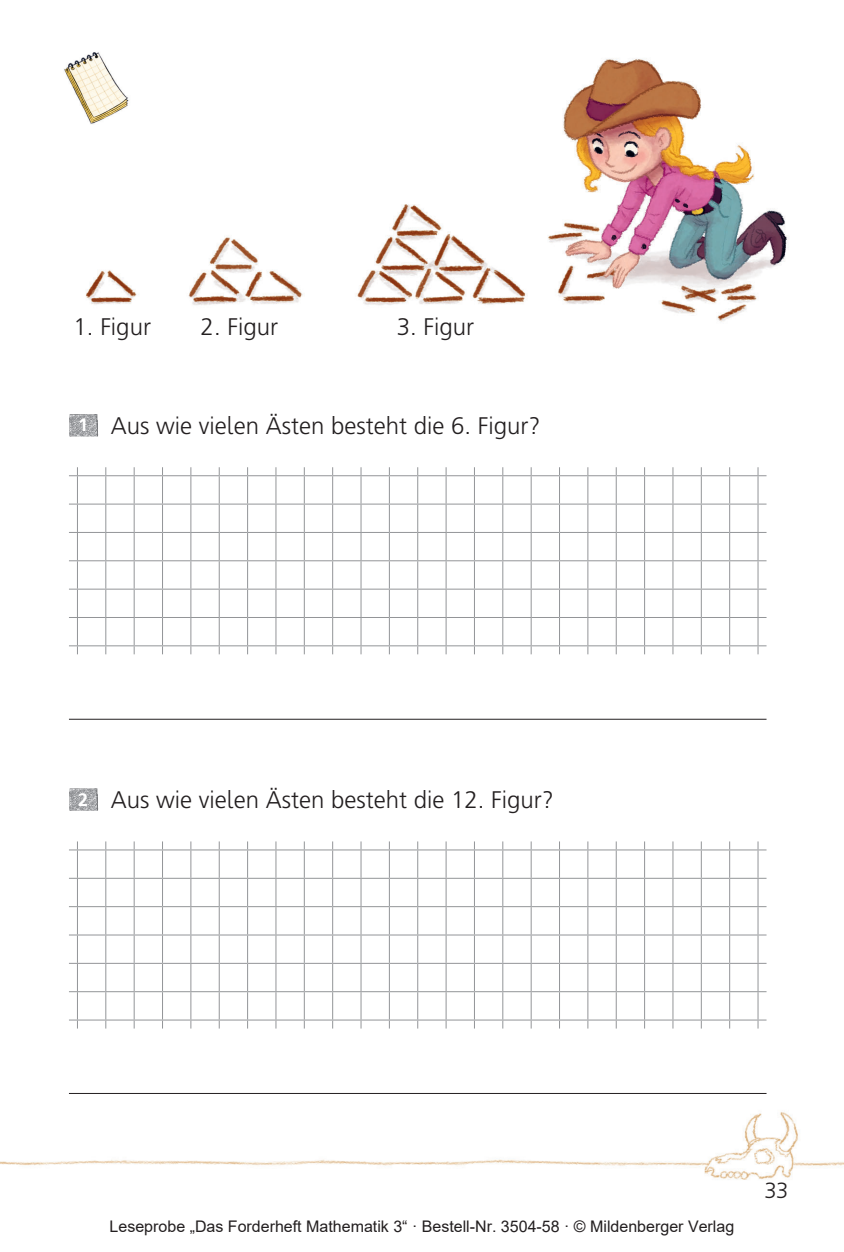
<style>
.page{position:relative;width:844px;height:1252px;background:#fff}
.page>*{position:absolute;margin:0;border:0;box-sizing:border-box;transform-origin:0 0}
.t1{font:300 24px "Frutiger SB";color:#231f20}
.t2{font:300 22px "Frutiger SB";color:#231f20}
.t3{font:16px "Arial";color:#231f20}
.s1{font-weight:700;font-size:18px;color:#fff}
</style>
<div class="page">
<img style="left:0;top:1112px;width:844px;height:68px">
<img style="left:85px;top:58px;width:703px;height:264px">
<img style="left:69px;top:414px;width:29px;height:23px">
<hr style="left:69px;top:475px;width:37px;height:1px;background:#939598">
<hr style="left:69px;top:504px;width:37px;height:1px;background:#939598">
<hr style="left:69px;top:532px;width:37px;height:1px;background:#939598">
<hr style="left:69px;top:560px;width:37px;height:1px;background:#939598">
<hr style="left:69px;top:589px;width:37px;height:1px;background:#939598">
<hr style="left:69px;top:617px;width:37px;height:1px;background:#939598">
<hr style="left:69px;top:645px;width:37px;height:1px;background:#939598">
<svg style="left:77px;top:467px;width:1px;height:187px"></svg>
<svg style="left:105px;top:467px;width:661px;height:187px"></svg>
<hr style="left:69px;top:719px;width:697px;height:1px;background:#231f20">
<img style="left:69px;top:788px;width:29px;height:23px">
<hr style="left:69px;top:849px;width:37px;height:1px;background:#939598">
<hr style="left:69px;top:878px;width:37px;height:1px;background:#939598">
<hr style="left:69px;top:906px;width:37px;height:1px;background:#939598">
<hr style="left:69px;top:934px;width:37px;height:1px;background:#939598">
<hr style="left:69px;top:963px;width:37px;height:1px;background:#939598">
<hr style="left:69px;top:991px;width:37px;height:1px;background:#939598">
<hr style="left:69px;top:1019px;width:37px;height:1px;background:#939598">
<svg style="left:77px;top:841px;width:1px;height:187px"></svg>
<svg style="left:105px;top:841px;width:661px;height:187px"></svg>
<hr style="left:69px;top:1093px;width:697px;height:1px;background:#231f20">
<img style="left:64px;top:52px;width:71px;height:78px">
<p class="t1" style="left:74px;top:315px;width:79px">1. Figur</p>
<p class="t1" style="left:201px;top:315px;width:79px">2. Figur</p>
<p class="t1" style="left:397px;top:315px;width:79px">3. Figur</p>
<p class="t1" style="left:78px;top:414px;width:464px"><span class="s1">1</span> Aus wie vielen Ästen besteht die 6. Figur?</p>
<p class="t1" style="left:78px;top:788px;width:477px"><span class="s1">2</span> Aus wie vielen Ästen besteht die 12. Figur?</p>
<p class="t3" style="left:110px;top:1218px;width:626px">Leseprobe „Das Forderheft Mathematik 3“ · Bestell-Nr. 3504-58 · © Mildenberger Verlag</p>
<p class="t2" style="left:764px;top:1180px;width:25px">33</p>
</div>
